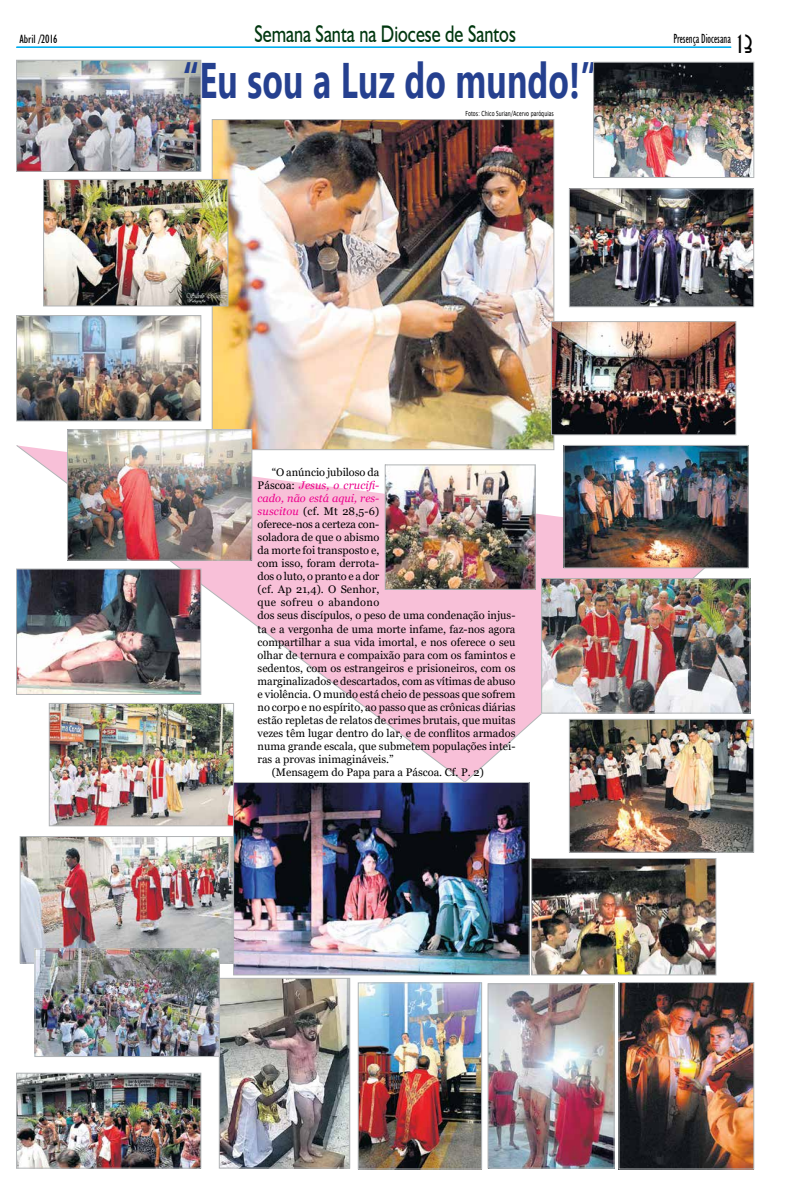
<style>
.page{position:relative;width:794px;height:1191px;background:#fff}
.page>*{position:absolute;margin:0;border:0;box-sizing:border-box;transform-origin:0 0}
.t1{font:700 49.9px "Ebrima";letter-spacing:.005em;color:#25408f;scale:.67 1}
.t2{font:24px "Humanist 521 BT";color:#00370f;scale:.76 1}
.t3{font:condensed 13.3px "Humanist 521 BT";color:#000;scale:.78 1}
.t4{font:condensed 12px "Humanist 521 BT";color:#000}
.t5{font:11px "Georgia";color:#000}
.t6{font:italic 11px "Georgia";color:#ec008c}
.t7{font:11px "Georgia";letter-spacing:.035em;color:#000}
.t8{font:7px "Lucida Sans";color:#000;scale:.69 1}
.s1{font-family:"Anastasia";font-stretch:normal;font-size:24px}
.s2{font-style:normal;color:#000}
.s3{font-style:italic;color:#ec008c}
</style>
<div class="page">
<svg style="left:16px;top:46px;width:715px;height:2px"></svg>
<svg style="left:16px;top:445px;width:720px;height:337px;fill:#f8c0d8"></svg>
<img style="left:214px;top:121px;width:338px;height:327px">
<img style="left:360px;top:984px;width:120px;height:183px">
<div style="left:358px;top:982px;width:124px;height:187px;border:1px solid #b1b4b6"></div>
<img style="left:51px;top:705px;width:181px;height:119px">
<div style="left:49px;top:703px;width:185px;height:123px;border:1px solid #b1b4b6"></div>
<img style="left:18px;top:1075px;width:181px;height:91px">
<div style="left:16px;top:1073px;width:185px;height:95px;border:1px solid #b1b4b6"></div>
<img style="left:553px;top:323px;width:181px;height:110px">
<div style="left:551px;top:321px;width:185px;height:114px;border:1px solid #b1b4b6"></div>
<img style="left:69px;top:432px;width:181px;height:126px">
<div style="left:67px;top:430px;width:185px;height:130px;border:1px solid #b1b4b6"></div>
<img style="left:22px;top:838px;width:208px;height:123px">
<div style="left:20px;top:836px;width:212px;height:127px;border:1px solid #b1b4b6"></div>
<img style="left:18px;top:62px;width:181px;height:107px">
<div style="left:16px;top:60px;width:185px;height:111px;border:1px solid #b1b4b6"></div>
<img style="left:490px;top:985px;width:122px;height:181px">
<div style="left:488px;top:983px;width:126px;height:185px;border:1px solid #b1b4b6"></div>
<img style="left:18px;top:571px;width:181px;height:121px">
<div style="left:16px;top:569px;width:185px;height:125px;border:1px solid #b1b4b6"></div>
<img style="left:235px;top:784px;width:292px;height:189px">
<div style="left:233px;top:782px;width:296px;height:193px;border:1px solid #b1b4b6"></div>
<img style="left:45px;top:181px;width:181px;height:123px">
<div style="left:43px;top:179px;width:185px;height:127px;border:1px solid #b1b4b6"></div>
<img style="left:221px;top:980px;width:127px;height:186px">
<div style="left:219px;top:978px;width:131px;height:190px;border:1px solid #b1b4b6"></div>
<img style="left:18px;top:317px;width:181px;height:102px">
<div style="left:16px;top:315px;width:185px;height:106px;border:1px solid #b1b4b6"></div>
<img style="left:37px;top:950px;width:180px;height:104px">
<div style="left:35px;top:948px;width:184px;height:108px;border:1px solid #b1b4b6"></div>
<img style="left:571px;top:721px;width:181px;height:129px">
<div style="left:569px;top:719px;width:185px;height:133px;border:1px solid #b1b4b6"></div>
<img style="left:566px;top:447px;width:180px;height:119px">
<div style="left:564px;top:445px;width:184px;height:123px;border:1px solid #b1b4b6"></div>
<img style="left:533px;top:860px;width:181px;height:113px">
<div style="left:531px;top:858px;width:185px;height:117px;border:1px solid #b1b4b6"></div>
<img style="left:621px;top:984px;width:131px;height:183px">
<div style="left:619px;top:982px;width:135px;height:187px;border:1px solid #b1b4b6"></div>
<img style="left:543px;top:580px;width:205px;height:131px">
<div style="left:541px;top:578px;width:209px;height:135px;border:1px solid #b1b4b6"></div>
<img style="left:595px;top:64px;width:157px;height:112px">
<div style="left:593px;top:62px;width:161px;height:116px;border:1px solid #b1b4b6"></div>
<img style="left:387px;top:467px;width:146px;height:120px">
<div style="left:385px;top:465px;width:150px;height:124px;border:1px solid #b1b4b6"></div>
<img style="left:571px;top:191px;width:181px;height:114px">
<div style="left:569px;top:189px;width:185px;height:118px;border:1px solid #b1b4b6"></div>
<p class="t4" style="left:19px;top:32px;width:40px">Abril /2016</p>
<h2 class="t2" style="left:254px;top:19px;width:345px">Semana Santa na Diocese de Santos</h2>
<h1 class="t1" style="left:183px;top:43px;width:619px">“Eu sou a Luz do mundo!”</h1>
<p class="t8" style="left:465px;top:110px;width:129px">Fotos: Chico Surian/Acervo paróquias</p>
<p class="t3" style="left:673px;top:31px;width:104px">Presença Diocesana <span class="s1">13</span></p>
<p class="t5" style="left:272px;top:466px;width:109px">“O anúncio jubiloso da</p>
<p class="t6" style="left:257px;top:479px;width:123px"><span class="s2">Páscoa:</span> Jesus, o crucifi-</p>
<p class="t6" style="left:257px;top:492px;width:123px">cado, não está aqui, res-</p>
<p class="t5" style="left:257px;top:505px;width:123px"><span class="s3">suscitou</span> (cf. Mt 28,5-6)</p>
<p class="t5" style="left:257px;top:518px;width:123px">oferece-nos a certeza con-</p>
<p class="t5" style="left:257px;top:531px;width:123px">soladora de que o abismo</p>
<p class="t5" style="left:257px;top:544px;width:123px">da morte foi transposto e,</p>
<p class="t5" style="left:257px;top:557px;width:123px">com isso, foram derrota-</p>
<p class="t5" style="left:257px;top:570px;width:123px">dos o luto, o pranto e a dor</p>
<p class="t5" style="left:257px;top:583px;width:123px">(cf. Ap 21,4). O Senhor,</p>
<p class="t7" style="left:257px;top:596px;width:123px">que sofreu o abandono</p>
<p class="t5" style="left:257px;top:609px;width:259px">dos seus discípulos, o peso de uma condenação injus-</p>
<p class="t5" style="left:257px;top:622px;width:259px">ta e a vergonha de uma morte infame, faz-nos agora</p>
<p class="t5" style="left:257px;top:635px;width:259px">compartilhar a sua vida imortal, e nos oferece o seu</p>
<p class="t5" style="left:257px;top:648px;width:259px">olhar de ternura e compaixão para com os famintos e</p>
<p class="t5" style="left:257px;top:661px;width:259px">sedentos, com os estrangeiros e prisioneiros, com os</p>
<p class="t5" style="left:257px;top:674px;width:259px">marginalizados e descartados, com as vítimas de abuso</p>
<p class="t5" style="left:257px;top:687px;width:259px">e violência. O mundo está cheio de pessoas que sofrem</p>
<p class="t5" style="left:257px;top:700px;width:259px">no corpo e no espírito, ao passo que as crônicas diárias</p>
<p class="t5" style="left:257px;top:713px;width:259px">estão repletas de relatos de crimes brutais, que muitas</p>
<p class="t5" style="left:257px;top:726px;width:259px">vezes têm lugar dentro do lar, e de conflitos armados</p>
<p class="t5" style="left:257px;top:739px;width:259px">numa grande escala, que submetem populações intei-</p>
<p class="t5" style="left:257px;top:752px;width:138px">ras a provas inimagináveis.”</p>
<p class="t5" style="left:272px;top:765px;width:213px">(Mensagem do Papa para a Páscoa. Cf. P. 2)</p>
</div>
